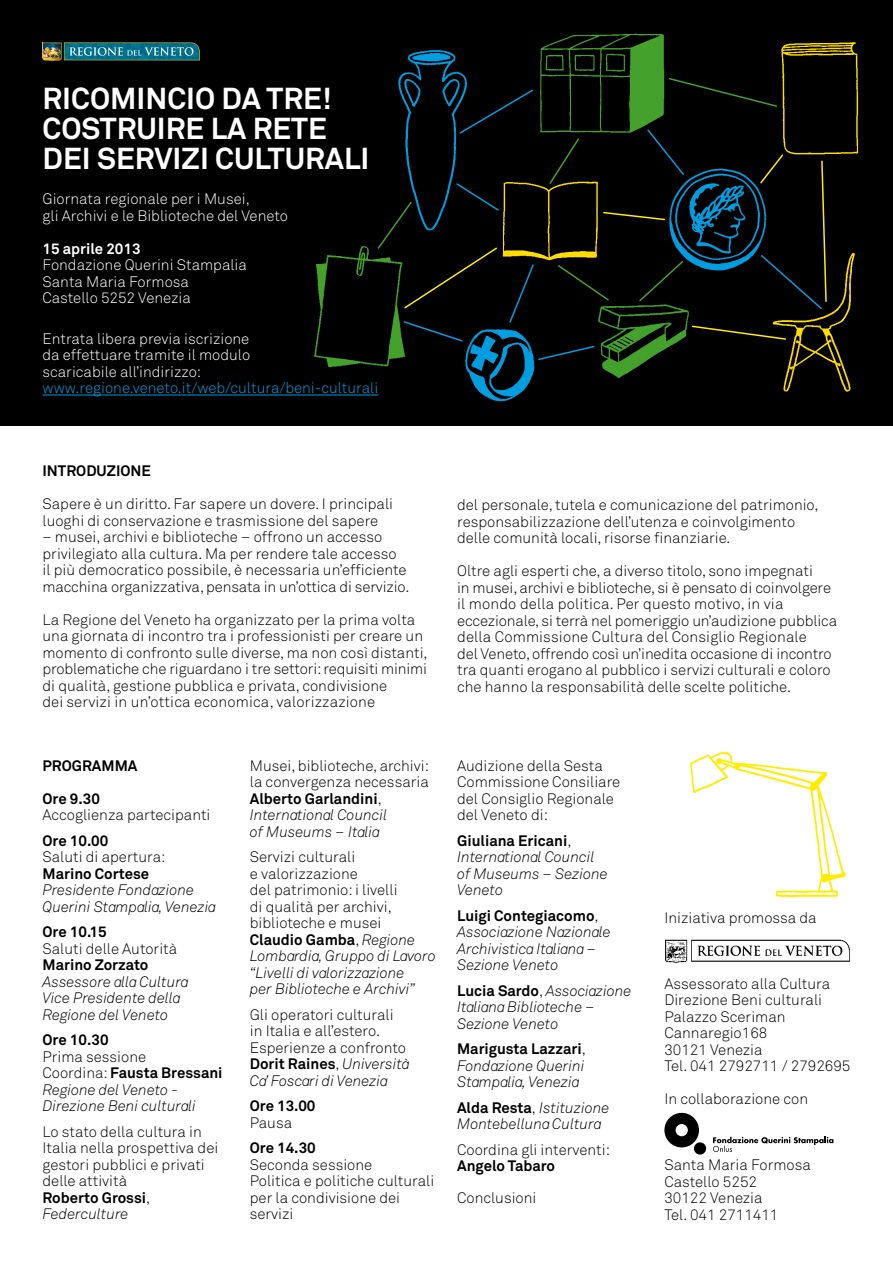
<style>
.page{position:relative;width:893px;height:1263px;background:#fff}
.page>*{position:absolute;margin:0;border:0;box-sizing:border-box;transform-origin:0 0}
.t1{font:700 30px/30px "Akkurat";color:#fff}
.t2{font:300 15px/16.5px "Akkurat";color:#000}
.t3{font:italic 300 15px/16.5px "Akkurat";color:#000}
.t4{font:300 15px/16.5px "Akkurat";color:#fff}
.t5{font:700 15px "Akkurat";color:#000}
.t6{font:300 15px "Akkurat";color:#009ee0}
.t7{font:700 15px "Akkurat";color:#fff}
.s1{font-style:normal}
.s2{font-weight:700;font-style:normal}
.s3{font-weight:700}
.s4{font-style:italic}
</style>
<div class="page">
<div style="left:0;top:0;width:893px;height:425px;background:#000"></div>
<hr style="left:43px;top:395px;width:335px;height:1px;background:#009ee0">
<img style="left:540px;top:33px;width:125px;height:100px">
<img style="left:398px;top:50px;width:69px;height:132px">
<img style="left:465px;top:329px;width:70px;height:73px">
<img style="left:669px;top:168px;width:90px;height:103px">
<img style="left:598px;top:304px;width:91px;height:74px">
<img style="left:781px;top:42px;width:78px;height:112px">
<img style="left:314px;top:246px;width:92px;height:122px">
<img style="left:502px;top:181px;width:97px;height:80px">
<img style="left:772px;top:252px;width:83px;height:140px">
<svg style="left:43px;top:43px;width:157px;height:18px;background:#317d84"></svg>
<svg style="left:458px;top:88px;width:75px;height:47px"></svg>
<svg style="left:548px;top:138px;width:32px;height:47px"></svg>
<svg style="left:376px;top:182px;width:123px;height:128px"></svg>
<svg style="left:402px;top:320px;width:61px;height:23px"></svg>
<svg style="left:538px;top:345px;width:57px;height:15px"></svg>
<svg style="left:558px;top:265px;width:51px;height:36px"></svg>
<svg style="left:639px;top:260px;width:45px;height:42px"></svg>
<svg style="left:692px;top:325px;width:95px;height:16px"></svg>
<svg style="left:669px;top:78px;width:108px;height:29px"></svg>
<svg style="left:759px;top:153px;width:68px;height:158px"></svg>
<svg style="left:603px;top:211px;width:63px;height:10px"></svg>
<svg style="left:646px;top:128px;width:39px;height:48px"></svg>
<svg style="left:509px;top:264px;width:25px;height:59px"></svg>
<img style="left:665px;top:939px;width:185px;height:24px">
<img style="left:690px;top:751px;width:156px;height:147px">
<div style="left:694px;top:1142px;width:12px;height:12px;background:#000;border-radius:50%"></div>
<svg style="left:664px;top:1113px;width:35px;height:34px"></svg>
<svg style="left:713px;top:1137px;width:120px;height:15px"></svg>
<h1 class="t1" style="left:43px;top:83px;width:328px">RICOMINCIO DA TRE!<br>COSTRUIRE LA RETE<br>DEI SERVIZI CULTURALI</h1>
<p class="t4" style="left:43px;top:190px;width:247px">Giornata regionale per i Musei,<br>gli Archivi e le Biblioteche del Veneto</p>
<p class="t7" style="left:43px;top:239px;width:100px">15 aprile 2013</p>
<p class="t4" style="left:43px;top:256px;width:206px">Fondazione Querini Stampalia<br>Santa Maria Formosa<br>Castello 5252 Venezia</p>
<p class="t4" style="left:43px;top:330px;width:209px;text-align:justify">Entrata libera previa iscrizione da effettuare tramite il modulo scaricabile all’indirizzo:</p>
<p class="t6" style="left:43px;top:379px;width:337px">www.regione.veneto.it/web/cultura/beni-culturali</p>
<p class="t5" style="left:43px;top:461px;width:15px">Introduzione</p>
<p class="t2" style="left:43px;top:495px;width:352px">Sapere è un diritto. Far sapere un dovere. I principali luoghi di conservazione e trasmissione del sapere</p>
<p class="t2" style="left:43px;top:528px;width:368px">– musei, archivi e biblioteche – offrono un accesso privilegiato alla cultura. Ma per rendere tale accesso<br>il più democratico possibile, è necessaria un’efficiente macchina organizzativa, pensata in un’ottica di servizio.</p>
<p class="t2" style="left:43px;top:611px;width:387px">La Regione del Veneto ha organizzato per la prima volta una giornata di incontro tra i professionisti per creare un momento di confronto sulle diverse, ma non così distanti, problematiche che riguardano i tre settori: requisiti minimi di qualità, gestione pubblica e privata, condivisione<br>dei servizi in un’ottica economica, valorizzazione</p>
<p class="t5" style="left:43px;top:756px;width:52px">Programma</p>
<p class="t5" style="left:43px;top:789px;width:59px">Ore 9.30</p>
<p class="t2" style="left:43px;top:806px;width:169px">Accoglienza partecipanti</p>
<p class="t5" style="left:43px;top:831px;width:67px">Ore 10.00</p>
<p class="t2" style="left:43px;top:848px;width:124px">Saluti di apertura:</p>
<p class="t5" style="left:43px;top:864px;width:108px">Marino Cortese</p>
<p class="t3" style="left:43px;top:881px;width:174px">Presidente Fondazione<br>Querini Stampalia, Venezia</p>
<p class="t5" style="left:43px;top:922px;width:66px">Ore 10.15</p>
<p class="t2" style="left:43px;top:940px;width:136px">Saluti delle Autorità</p>
<p class="t5" style="left:43px;top:955px;width:107px">Marino Zorzato</p>
<p class="t3" style="left:43px;top:973px;width:147px">Assessore alla Cultura<br>Vice Presidente della<br>Regione del Veneto</p>
<p class="t5" style="left:43px;top:1030px;width:68px">Ore 10.30</p>
<p class="t3" style="left:43px;top:1048px;width:182px"><span class="s1">Prima sessione<br>Coordina:</span> <span class="s2">Fausta Bressani<br></span>Regione del Veneto -<br>Direzione Beni culturali</p>
<p class="t2" style="left:43px;top:1123px;width:177px">Lo stato della cultura in<br>Italia nella prospettiva dei gestori pubblici e privati delle attività<br><span class="s3">Roberto Grossi</span>,<br><span class="s4">Federculture</span></p>
<p class="t2" style="left:250px;top:757px;width:181px">Musei, biblioteche, archivi: la convergenza necessaria<br><span class="s3">Alberto Garlandini</span>,<br><span class="s4">International Council<br>of Museums – Italia</span></p>
<p class="t2" style="left:250px;top:848px;width:188px">Servizi culturali<br>e valorizzazione<br>del patrimonio: i livelli<br>di qualità per archivi, biblioteche e musei<br><span class="s3">Claudio Gamba</span>, <span class="s4">Regione<br>Lombardia, Gruppo di Lavoro “Livelli di valorizzazione<br>per Biblioteche e Archivi”</span></p>
<p class="t2" style="left:250px;top:1006px;width:162px">Gli operatori culturali<br>in Italia e all’estero.<br>Esperienze a confronto<br><span class="s3">Dorit Raines</span>, <span class="s4">Università<br>Ca’ Foscari di Venezia</span></p>
<p class="t5" style="left:250px;top:1096px;width:67px">Ore 13.00</p>
<p class="t2" style="left:250px;top:1114px;width:44px">Pausa</p>
<p class="t5" style="left:250px;top:1138px;width:67px">Ore 14.30</p>
<p class="t2" style="left:250px;top:1156px;width:186px">Seconda sessione<br>Politica e politiche culturali per la condivisione dei servizi</p>
<p class="t2" style="left:457px;top:496px;width:363px">del personale, tutela e comunicazione del patrimonio, responsabilizzazione dell’utenza e coinvolgimento delle comunità locali, risorse finanziarie.</p>
<p class="t2" style="left:457px;top:562px;width:381px">Oltre agli esperti che, a diverso titolo, sono impegnati<br>in musei, archivi e biblioteche, si è pensato di coinvolgere il mondo della politica. Per questo motivo, in via eccezionale, si terrà nel pomeriggio un’audizione pubblica della Commissione Cultura del Consiglio Regionale<br>del Veneto, offrendo così un’inedita occasione di incontro tra quanti erogano al pubblico i servizi culturali e coloro che hanno la responsabilità delle scelte politiche.</p>
<p class="t2" style="left:457px;top:757px;width:165px">Audizione della Sesta<br>Commissione Consiliare del Consiglio Regionale del Veneto di:</p>
<p class="t3" style="left:457px;top:832px;width:152px"><span class="s2">Giuliana Ericani</span><span class="s1">,<br></span>International Council of Museums – Sezione<br>Veneto</p>
<p class="t3" style="left:457px;top:907px;width:155px"><span class="s2">Luigi Contegiacomo</span><span class="s1">,<br></span>Associazione Nazionale<br>Archivistica Italiana –<br>Sezione Veneto</p>
<p class="t3" style="left:457px;top:982px;width:176px"><span class="s2">Lucia Sardo</span><span class="s1">,</span> Associazione<br>Italiana Biblioteche –<br>Sezione Veneto</p>
<p class="t3" style="left:457px;top:1040px;width:130px;text-align:justify"><span class="s2">Marigusta Lazzari</span><span class="s1">, </span>Fondazione Querini Stampalia, Venezia</p>
<p class="t3" style="left:457px;top:1099px;width:154px"><span class="s2">Alda Resta</span><span class="s1">,</span> Istituzione<br>Montebelluna Cultura</p>
<p class="t2" style="left:457px;top:1141px;width:154px">Coordina gli interventi:</p>
<p class="t5" style="left:457px;top:1156px;width:99px">Angelo Tabaro</p>
<p class="t2" style="left:457px;top:1189px;width:81px">Conclusioni</p>
<p class="t2" style="left:664px;top:909px;width:154px">Iniziativa promossa da</p>
<p class="t2" style="left:664px;top:975px;width:188px">Assessorato alla Cultura<br>Direzione Beni culturali<br>Palazzo Sceriman<br>Cannaregio168<br>30121 Venezia<br>Tel. 041 2792711 / 2792695</p>
<p class="t2" style="left:664px;top:1090px;width:145px">In collaborazione con</p>
<p class="t2" style="left:664px;top:1156px;width:148px">Santa Maria Formosa<br>Castello 5252<br>30122 Venezia<br>Tel. 041 2711411</p>
</div>
